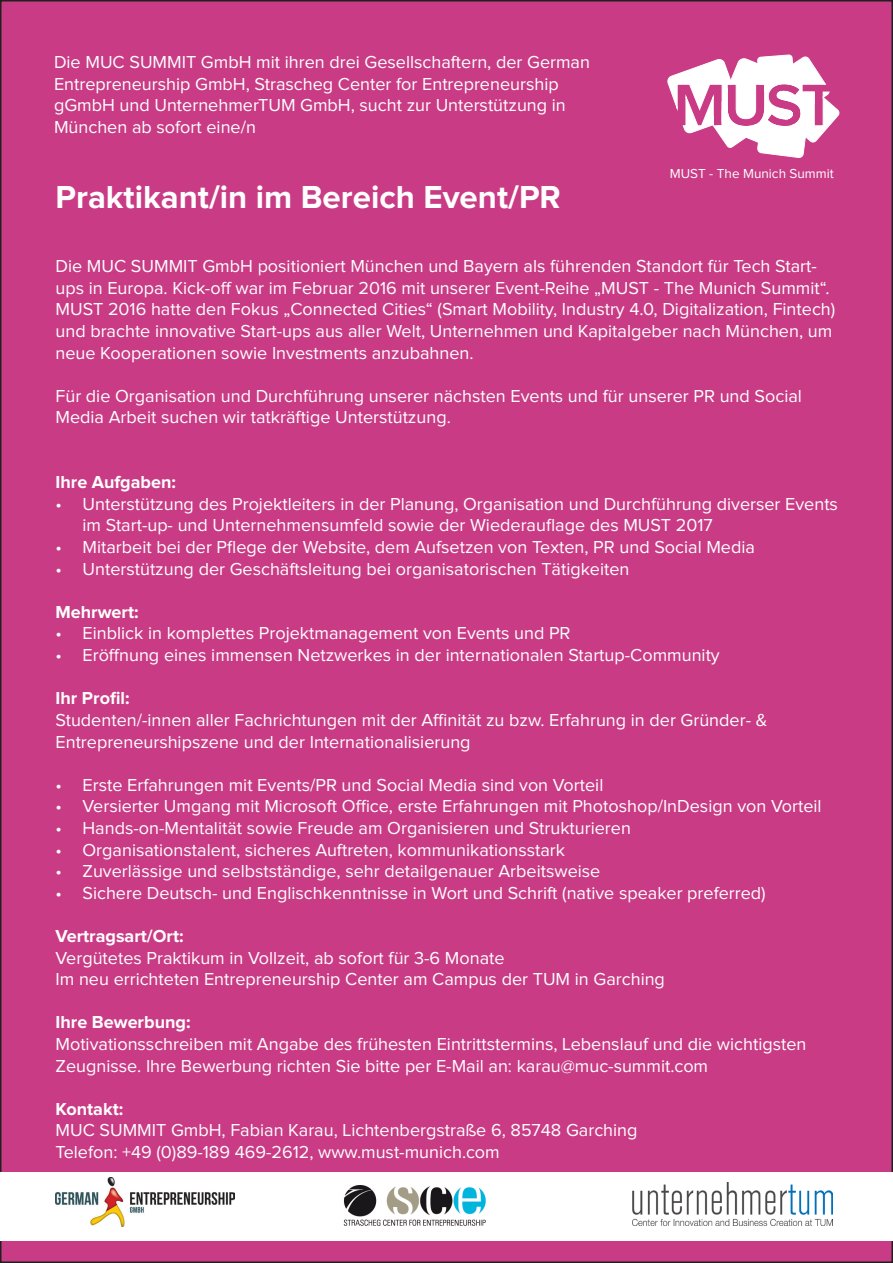
<style>
.page{position:relative;width:893px;height:1263px;background:#fff}
.page>*{position:absolute;margin:0;border:0;box-sizing:border-box;transform-origin:0 0}
.t1{font:700 33px "Proxima Nova";color:#fff}
.t2{font:18px/21.6px "Proxima Nova";color:#fff}
.t3{font:700 18px "Proxima Nova";color:#fff}
.t4{font:13.5px "Proxima Nova";color:#fff}
</style>
<div class="page">
<div style="left:1px;top:1px;width:891px;height:1261px;background:#c93c85"></div>
<svg style="left:668px;top:54px;width:172px;height:104px"></svg>
<div style="left:0;top:1173px;width:893px;height:68px;background:#fff"></div>
<img style="left:56px;top:1178px;width:178px;height:48px">
<img style="left:343px;top:1185px;width:143px;height:41px">
<img style="left:633px;top:1183px;width:199px;height:42px">
<p class="t2" style="left:54px;top:52px;width:538px">Die MUC SUMMIT GmbH mit ihren drei Gesellschaftern, der German Entrepreneurship GmbH, Strascheg Center for Entrepreneurship gGmbH und UnternehmerTUM GmbH, sucht zur Unterstützung in München ab sofort eine/n</p>
<p class="t1" style="left:56px;top:178px;width:507px">Praktikant/in im Bereich Event/PR</p>
<p class="t4" style="left:670px;top:166px;width:165px">MUST - The Munich Summit</p>
<p class="t2" style="left:56px;top:256px;width:781px">Die MUC SUMMIT GmbH positioniert München und Bayern als führenden Standort für Tech Start&shy;ups in Europa. Kick-off war im Februar 2016 mit unserer Event-Reihe „MUST - The Munich Summit“.<br>MUST 2016 hatte den Fokus „Connected Cities“ (Smart Mobility, Industry 4.0, Digitalization, Fintech) und brachte innovative Start-ups aus aller Welt, Unternehmen und Kapitalgeber nach München, um neue Kooperationen sowie Investments anzubahnen.</p>
<p class="t2" style="left:56px;top:385px;width:748px">Für die Organisation und Durchführung unserer nächsten Events und für unserer PR und Social<br>Media Arbeit suchen wir tatkräftige Unterstützung.</p>
<p class="t3" style="left:56px;top:472px;width:122px">Ihre Aufgaben:</p>
<p class="t2" style="left:82px;top:493px;width:757px;text-indent:-27px">• Unterstützung des Projektleiters in der Planung, Organisation und Durchführung diverser Events im Start-up- und Unternehmensumfeld sowie der Wiederauflage des MUST 2017</p>
<p class="t2" style="left:56px;top:537px;width:701px">• Mitarbeit bei der Pflege der Website, dem Aufsetzen von Texten, PR und Social Media</p>
<p class="t2" style="left:56px;top:558px;width:575px">• Unterstützung der Geschäftsleitung bei organisatorischen Tätigkeiten</p>
<p class="t3" style="left:56px;top:602px;width:85px">Mehrwert:</p>
<p class="t2" style="left:56px;top:623px;width:517px">• Einblick in komplettes Projektmanagement von Events und PR</p>
<p class="t2" style="left:56px;top:645px;width:666px">• Eröffnung eines immensen Netzwerkes in der internationalen Startup-Community</p>
<p class="t3" style="left:56px;top:688px;width:75px">Ihr Profil:</p>
<p class="t2" style="left:56px;top:709px;width:713px">Studenten/-innen aller Fachrichtungen mit der Affinität zu bzw. Erfahrung in der Gründer- &amp;</p>
<p class="t2" style="left:56px;top:731px;width:417px">Entrepreneurshipszene und der Internationalisierung</p>
<p class="t2" style="left:56px;top:774px;width:549px">• Erste Erfahrungen mit Events/PR und Social Media sind von Vorteil</p>
<p class="t2" style="left:56px;top:796px;width:768px">• Versierter Umgang mit Microsoft Office, erste Erfahrungen mit Photoshop/InDesign von Vorteil</p>
<p class="t2" style="left:56px;top:817px;width:577px">• Hands-on-Mentalität sowie Freude am Organisieren und Strukturieren</p>
<p class="t2" style="left:56px;top:839px;width:511px">• Organisationstalent, sicheres Auftreten, kommunikationsstark</p>
<p class="t2" style="left:56px;top:861px;width:546px">• Zuverlässige und selbstständige, sehr detailgenauer Arbeitsweise</p>
<p class="t2" style="left:56px;top:882px;width:712px">• Sichere Deutsch- und Englischkenntnisse in Wort und Schrift (native speaker preferred)</p>
<p class="t3" style="left:56px;top:926px;width:130px">Vertragsart/Ort:</p>
<p class="t2" style="left:56px;top:947px;width:451px">Vergütetes Praktikum in Vollzeit, ab sofort für 3-6 Monate</p>
<p class="t2" style="left:56px;top:969px;width:611px">Im neu errichteten Entrepreneurship Center am Campus der TUM in Garching</p>
<p class="t3" style="left:56px;top:1012px;width:136px">Ihre Bewerbung:</p>
<p class="t2" style="left:56px;top:1033px;width:752px">Motivationsschreiben mit Angabe des frühesten Eintrittstermins, Lebenslauf und die wichtigsten<br>Zeugnisse. Ihre Bewerbung richten Sie bitte per E-Mail an: karau@muc-summit.com</p>
<p class="t3" style="left:56px;top:1098px;width:69px">Kontakt:</p>
<p class="t2" style="left:56px;top:1120px;width:584px">MUC SUMMIT GmbH, Fabian Karau, Lichtenbergstraße 6, 85748 Garching</p>
<p class="t2" style="left:56px;top:1141px;width:446px">Telefon: +49 (0)89-189 469-2612, www.must-munich.com</p>
</div>
